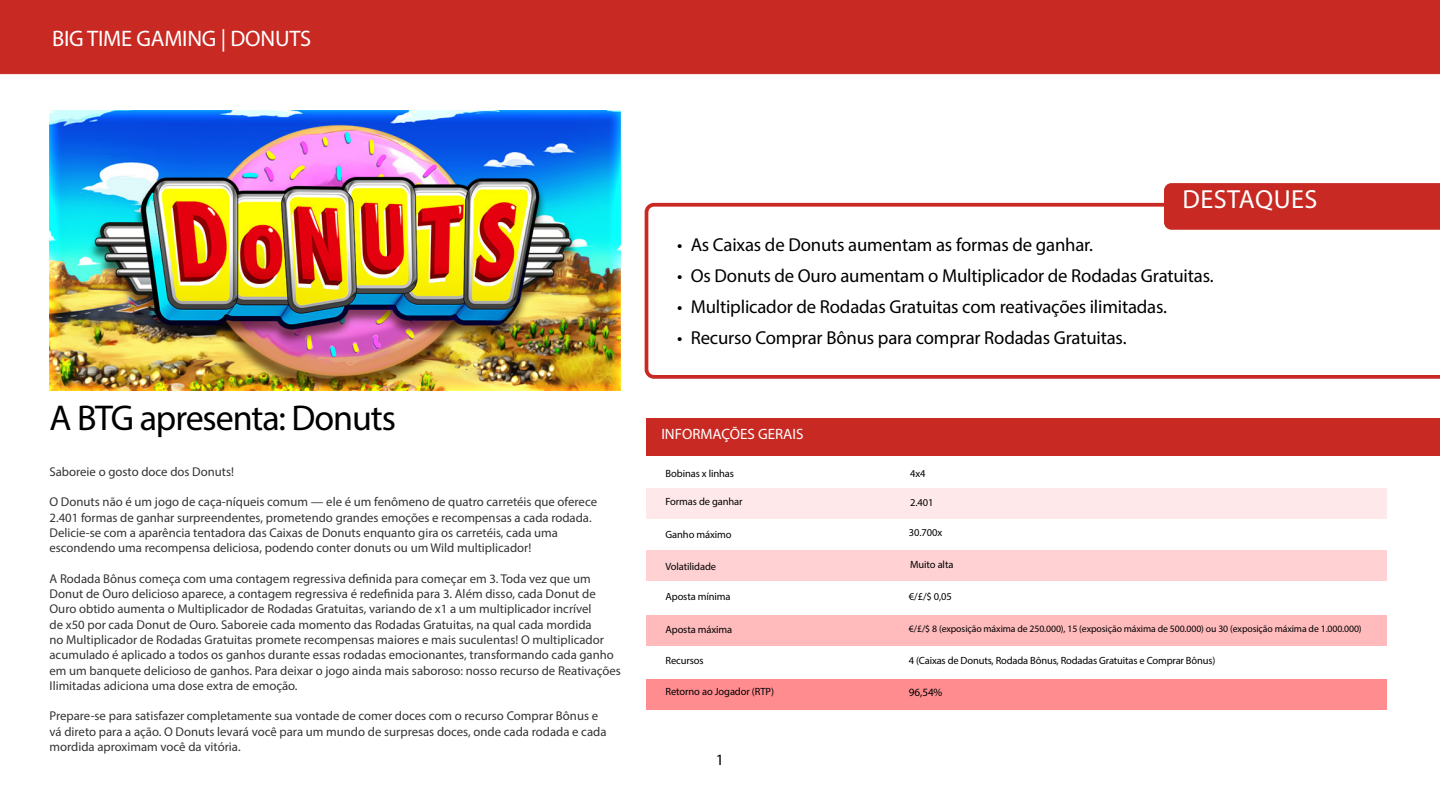
<style>
.page{position:relative;width:1440px;height:810px;background:#fff}
.page>*{position:absolute;margin:0;border:0;box-sizing:border-box;transform-origin:0 0}
.t1{font:36px "Myriad Pro";letter-spacing:-.03em;color:#000}
.BIG_TITLE{font:26.25px "Myriad Pro";letter-spacing:.02em;color:#fff}
.t2{font:22.5px "Myriad Pro";letter-spacing:-.01em;color:#fff}
.t3{font:18.75px "Myriad Pro";letter-spacing:-.01em;color:#000}
.t4{font:15.75px "Myriad Pro";color:#000}
.t5{font:15px "Myriad Pro";color:#fff}
.t6{font:12.75px/15.3px "Myriad Pro";color:#333}
.BIG_TITLE-2{font:11.18px "Myriad Pro";color:#000}
.BIG_TITLE-3{font:10.5px "Myriad Pro";letter-spacing:-.01em;color:#000}
.BIG_TITLE-4{font:9.75px "Myriad Pro";letter-spacing:-.01em;color:#000}
</style>
<div class="page">
<div style="left:0;top:0;width:1440px;height:74px;background:#c82923"></div>
<svg style="left:645px;top:203px;width:795px;height:176px"></svg>
<div style="left:1164px;top:183px;width:276px;height:47px;background:#c82923"></div>
<div style="left:646px;top:679px;width:741px;height:30px;background:#ff8c8f"></div>
<div style="left:646px;top:616px;width:741px;height:30px;background:#ffbabc"></div>
<div style="left:646px;top:550px;width:741px;height:31px;background:#ffd1d3"></div>
<div style="left:646px;top:488px;width:741px;height:30px;background:#ffe8e9"></div>
<div style="left:646px;top:418px;width:794px;height:37px;background:#c82923"></div>
<img style="left:50px;top:110px;width:571px;height:281px">
<p class="t2" style="left:52px;top:24px;width:261px">BIG TIME GAMING | DONUTS</p>
<p class="t1" style="left:50px;top:395px;width:348px">A BTG apresenta: Donuts</p>
<p class="t6" style="left:50px;top:464px;width:186px">Saboreie o gosto doce dos Donuts!</p>
<p class="t6" style="left:50px;top:494px;width:549px">O Donuts não é um jogo de caça-níqueis comum — ele é um fenômeno de quatro carretéis que oferece 2.401 formas de ganhar surpreendentes, prometendo grandes emoções e recompensas a cada rodada.<br>Delicie-se com a aparência tentadora das Caixas de Donuts enquanto gira os carretéis, cada uma escondendo uma recompensa deliciosa, podendo conter donuts ou um Wild multiplicador!</p>
<p class="t6" style="left:50px;top:571px;width:573px">A Rodada Bônus começa com uma contagem regressiva definida para começar em 3. Toda vez que um Donut de Ouro delicioso aparece, a contagem regressiva é redefinida para 3. Além disso, cada Donut de Ouro obtido aumenta o Multiplicador de Rodadas Gratuitas, variando de x1 a um multiplicador incrível<br>de x50 por cada Donut de Ouro. Saboreie cada momento das Rodadas Gratuitas, na qual cada mordida<br>no Multiplicador de Rodadas Gratuitas promete recompensas maiores e mais suculentas! O multiplicador acumulado é aplicado a todos os ganhos durante essas rodadas emocionantes, transformando cada ganho em um banquete delicioso de ganhos. Para deixar o jogo ainda mais saboroso: nosso recurso de Reativações Ilimitadas adiciona uma dose extra de emoção.</p>
<p class="t6" style="left:50px;top:708px;width:559px">Prepare-se para satisfazer completamente sua vontade de comer doces com o recurso Comprar Bônus e vá direto para a ação. O Donuts levará você para um mundo de surpresas doces, onde cada rodada e cada mordida aproximam você da vitória.</p>
<p class="BIG_TITLE" style="left:1182px;top:183px;width:137px">DESTAQUES</p>
<p class="t3" style="left:677px;top:233px;width:417px">• As Caixas de Donuts aumentam as formas de ganhar.</p>
<p class="t3" style="left:677px;top:264px;width:538px">• Os Donuts de Ouro aumentam o Multiplicador de Rodadas Gratuitas.</p>
<p class="t3" style="left:677px;top:295px;width:491px">• Multiplicador de Rodadas Gratuitas com reativações ilimitadas.</p>
<p class="t3" style="left:677px;top:326px;width:451px">• Recurso Comprar Bônus para comprar Rodadas Gratuitas.</p>
<p class="t5" style="left:661px;top:425px;width:144px">INFORMAÇÕES GERAIS</p>
<p class="BIG_TITLE-3" style="left:666px;top:467px;width:70px">Bobinas x linhas</p>
<p class="BIG_TITLE-3" style="left:910px;top:467px;width:17px">4x4</p>
<p class="BIG_TITLE-3" style="left:666px;top:495px;width:79px">Formas de ganhar</p>
<p class="BIG_TITLE-3" style="left:910px;top:496px;width:25px">2.401</p>
<p class="BIG_TITLE-3" style="left:666px;top:528px;width:68px">Ganho máximo</p>
<p class="BIG_TITLE-3" style="left:909px;top:526px;width:35px">30.700x</p>
<p class="BIG_TITLE-3" style="left:666px;top:560px;width:52px">Volatilidade</p>
<p class="BIG_TITLE-3" style="left:910px;top:558px;width:45px">Muito alta</p>
<p class="BIG_TITLE-3" style="left:666px;top:590px;width:67px">Aposta mínima</p>
<p class="BIG_TITLE-3" style="left:909px;top:590px;width:44px">€/£/$ 0,05</p>
<p class="BIG_TITLE-3" style="left:666px;top:623px;width:68px">Aposta máxima</p>
<p class="BIG_TITLE-4" style="left:909px;top:623px;width:454px">€/£/$ 8 (exposição máxima de 250.000), 15 (exposição máxima de 500.000) ou 30 (exposição máxima de 1.000.000)</p>
<p class="BIG_TITLE-3" style="left:666px;top:654px;width:40px">Recursos</p>
<p class="BIG_TITLE-3" style="left:909px;top:654px;width:308px">4 (Caixas de Donuts, Rodada Bônus, Rodadas Gratuitas e Comprar Bônus)</p>
<p class="BIG_TITLE-3" style="left:666px;top:685px;width:110px">Retorno ao Jogador (RTP)</p>
<p class="t4" style="left:716px;top:750px;width:10px">1</p>
<p class="BIG_TITLE-2" style="left:909px;top:685px;width:35px">96,54%</p>
</div>
